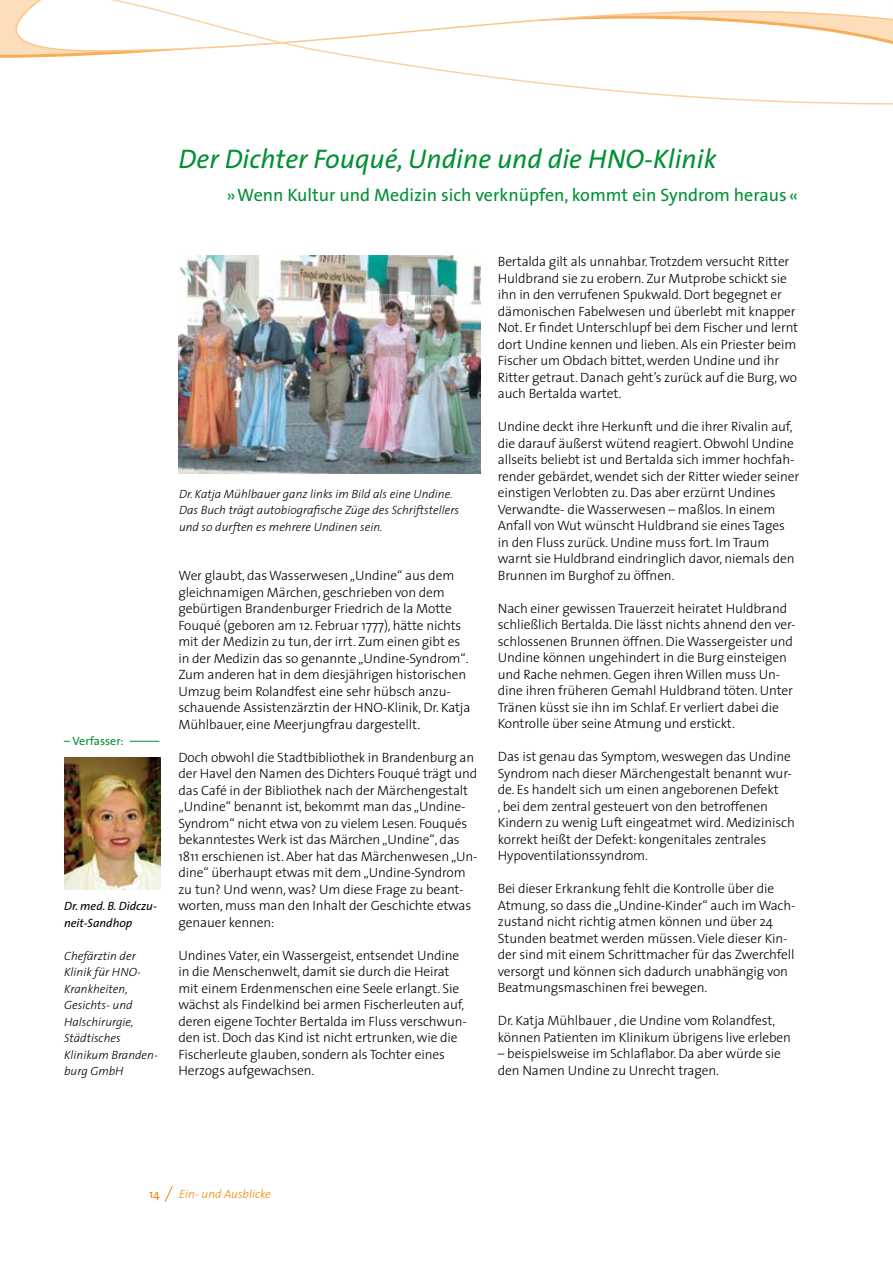
<style>
.page{position:relative;width:893px;height:1263px;background:#fff}
.page>*{position:absolute;margin:0;border:0;box-sizing:border-box;transform-origin:0 0}
.t1{font:italic 27px "The Sans";color:#009034}
.t2{font:18px "The Sans";color:#009034}
.t3{font:300 13.5px/16.5px "The Sans";letter-spacing:-.01em;color:#000}
.t4{font:italic 300 12px/16.5px "The Sans";color:#000}
.t5{font:italic 12px/16.5px "The Sans";color:#000}
.t6{font:italic 300 12px "The Sans";color:#f18700}
.t7{font:12px "The Sans";color:#009034}
.t8{font:12px "The Sans";color:#f18700}
</style>
<div class="page">
<svg style="left:164px;top:1186px;width:9px;height:16px"></svg>
<svg style="left:0;top:0;width:893px;height:105px"></svg>
<img style="left:179px;top:255px;width:301px;height:218px">
<img style="left:65px;top:757px;width:96px;height:132px">
<svg style="left:130px;top:741px;width:29px;height:1px"></svg>
<p class="t7" style="left:73px;top:731px;width:52px">Verfasser:</p>
<p class="t5" style="left:64px;top:897px;width:94px">Dr. med. B. Didczu&shy;neit-Sandhop</p>
<p class="t4" style="left:64px;top:947px;width:95px">Chefärztin der<br>Klinik für HNO-<br>Krankheiten,<br>Gesichts- und<br>Halschirurgie,<br>Städtisches<br>Klinikum Branden&shy;burg GmbH</p>
<h1 class="t1" style="left:179px;top:136px;width:539px">Der Dichter Fouqué, Undine und die HNO-Klinik</h1>
<h2 class="t2" style="left:227px;top:179px;width:573px">»Wenn Kultur und Medizin sich verknüpfen, kommt ein Syndrom heraus«</h2>
<p class="t4" style="left:179px;top:485px;width:282px">Dr. Katja Mühlbauer ganz links im Bild als eine Undine.<br>Das Buch trägt autobiografische Züge des Schriftstellers und so durften es mehrere Undinen sein.</p>
<p class="t3" style="left:178px;top:567px;width:293px">Wer glaubt, das Wasserwesen „Undine“ aus dem gleichnamigen Märchen, geschrieben von dem gebürtigen Brandenburger Friedrich de la Motte Fouqué (geboren am 12. Februar 1777), hätte nichts mit der Medizin zu tun, der irrt. Zum einen gibt es in der Medizin das so genannte „Undine-Syndrom“.<br>Zum anderen hat in dem diesjährigen historischen Umzug beim Rolandfest eine sehr hübsch anzu&shy;schauende Assistenzärztin der HNO-Klinik, Dr. Katja Mühlbauer, eine Meerjungfrau dargestellt.</p>
<p class="t3" style="left:178px;top:748px;width:301px">Doch obwohl die Stadtbibliothek in Brandenburg an der Havel den Namen des Dichters Fouqué trägt und das Café in der Bibliothek nach der Märchengestalt „Undine“ benannt ist, bekommt man das „Undine-Syndrom“ nicht etwa von zu vielem Lesen. Fouqués bekanntestes Werk ist das Märchen „Undine“, das 1811 erschienen ist. Aber hat das Märchenwesen „Un&shy;dine“ überhaupt etwas mit dem „Undine-Syndrom zu tun? Und wenn, was? Um diese Frage zu beant&shy;worten, muss man den Inhalt der Geschichte etwas genauer kennen:</p>
<p class="t3" style="left:178px;top:946px;width:290px">Undines Vater, ein Wassergeist, entsendet Undine in die Menschenwelt, damit sie durch die Heirat mit einem Erdenmenschen eine Seele erlangt. Sie wächst als Findelkind bei armen Fischerleuten auf, deren eigene Tochter Bertalda im Fluss verschwun&shy;den ist. Doch das Kind ist nicht ertrunken, wie die Fischerleute glauben, sondern als Tochter eines Herzogs aufgewachsen.</p>
<p class="t3" style="left:498px;top:253px;width:302px">Bertalda gilt als unnahbar. Trotzdem versucht Ritter Huldbrand sie zu erobern. Zur Mutprobe schickt sie ihn in den verrufenen Spukwald. Dort begegnet er dämonischen Fabelwesen und überlebt mit knapper Not. Er findet Unterschlupf bei dem Fischer und lernt dort Undine kennen und lieben. Als ein Priester beim Fischer um Obdach bittet, werden Undine und ihr Ritter getraut. Danach geht’s zurück auf die Burg, wo auch Bertalda wartet.</p>
<p class="t3" style="left:498px;top:418px;width:303px">Undine deckt ihre Herkunft und die ihrer Rivalin auf, die darauf äußerst wütend reagiert. Obwohl Undine allseits beliebt ist und Bertalda sich immer hochfah&shy;render gebärdet, wendet sich der Ritter wieder seiner einstigen Verlobten zu. Das aber erzürnt Undines Verwandte- die Wasserwesen – maßlos. In einem Anfall von Wut wünscht Huldbrand sie eines Tages in den Fluss zurück. Undine muss fort. Im Traum warnt sie Huldbrand eindringlich davor, niemals den Brunnen im Burghof zu öffnen.</p>
<p class="t3" style="left:498px;top:600px;width:299px">Nach einer gewissen Trauerzeit heiratet Huldbrand schließlich Bertalda. Die lässt nichts ahnend den ver&shy;schlossenen Brunnen öffnen. Die Wassergeister und Undine können ungehindert in die Burg einsteigen und Rache nehmen. Gegen ihren Willen muss Un&shy;dine ihren früheren Gemahl Huldbrand töten. Unter Tränen küsst sie ihn im Schlaf. Er verliert dabei die Kontrolle über seine Atmung und erstickt.</p>
<p class="t3" style="left:498px;top:748px;width:298px">Das ist genau das Symptom, weswegen das Undine Syndrom nach dieser Märchengestalt benannt wur&shy;de. Es handelt sich um einen angeborenen Defekt<br>, bei dem zentral gesteuert von den betroffenen Kindern zu wenig Luft eingeatmet wird. Medizinisch korrekt heißt der Defekt: kongenitales zentrales Hypoventilationssyndrom.</p>
<p class="t3" style="left:498px;top:880px;width:299px">Bei dieser Erkrankung fehlt die Kontrolle über die Atmung, so dass die „Undine-Kinder“ auch im Wach&shy;zustand nicht richtig atmen können und über 24<br>Stunden beatmet werden müssen. Viele dieser Kin&shy;der sind mit einem Schrittmacher für das Zwerchfell versorgt und können sich dadurch unabhängig von Beatmungsmaschinen frei bewegen.</p>
<p class="t3" style="left:498px;top:1012px;width:295px">Dr. Katja Mühlbauer , die Undine vom Rolandfest, können Patienten im Klinikum übrigens live erleben</p>
<p class="t3" style="left:498px;top:1045px;width:285px">– beispielsweise im Schlaflabor. Da aber würde sie den Namen Undine zu Unrecht tragen.</p>
<p class="t8" style="left:149px;top:1184px;width:12px">14</p>
<p class="t6" style="left:179px;top:1184px;width:93px">Ein- und Ausblicke</p>
</div>
